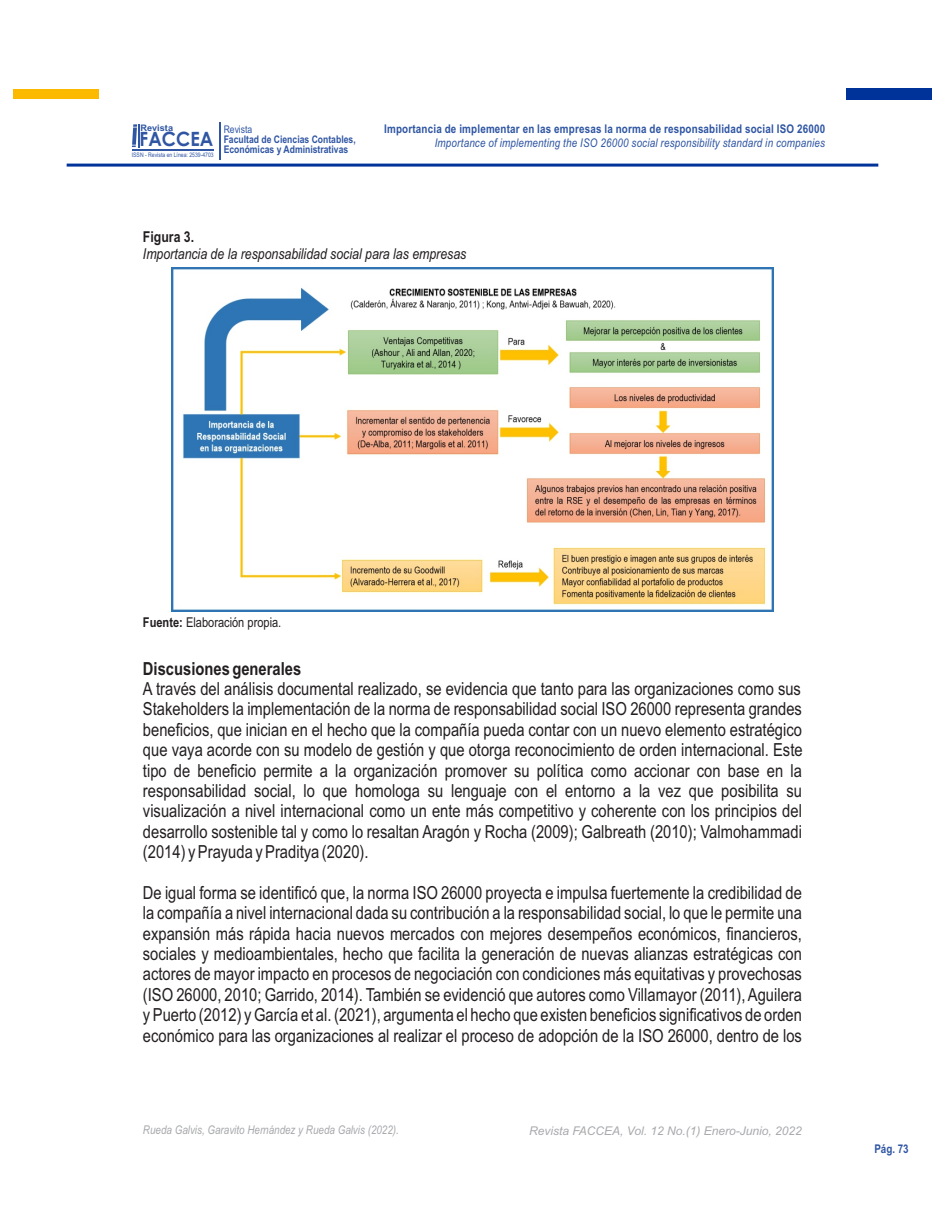
<style>
.page{position:relative;width:945px;height:1215px;background:#fff}
.page>*{position:absolute;margin:0;border:0;box-sizing:border-box;transform-origin:0 0}
.t1{font:700 19.65px "Century Gothic";letter-spacing:-.01em;color:#2f55a3;scale:.93 1}
.t2{font:18px/20.4px "Arial Narrow";color:#231f20;text-align:justify}
.t3{font:700 18px "Arial Narrow";color:#231f20}
.t4{font:italic 15px "Arial Narrow";color:#231f20}
.t5{font:700 15px "Arial Narrow";color:#231f20}
.t6{font:13.5px "Arial Narrow";color:#231f20}
.t7{font:700 12px "Arial Narrow";letter-spacing:.015em;color:#2f55a3}
.t8{font:italic 12px "Arial Narrow";letter-spacing:.015em;color:#2f55a3}
.t9{font:italic 12px "Arial Narrow";color:#a7a9ac}
.t10{font:italic 12px "Arial";color:#a7a9ac}
.t11{font:700 10.5px/10.2px "Arial Narrow";color:#2f55a3}
.t12{font:10.5px "Arial Narrow";color:#2f55a3}
.t13{font:700 8.85px "Arial";letter-spacing:-.01em;color:#2f55a3}
.t14{font:6.15px "Arial Narrow";color:#2f55a3}
.s1{font-weight:700}
</style>
<div class="page">
<div style="left:846px;top:89px;width:86px;height:11px;background:#039"></div>
<div style="left:14px;top:89px;width:85px;height:10px;background:#fbb900"></div>
<hr style="left:219px;top:122px;width:2px;height:37px;background:#2f55a3">
<hr style="left:138px;top:124px;width:2px;height:24px;background:#2f55a3">
<hr style="left:67px;top:164px;width:811px;height:3px;background:#039">
<hr style="left:132px;top:149px;width:82px;height:1px;background:#2f55a3">
<svg style="left:132px;top:124px;width:5px;height:23px"></svg>
<img style="left:172px;top:268px;width:601px;height:344px">
<p class="t13" style="left:140px;top:124px;width:34px">Revista</p>
<p class="t12" style="left:224px;top:125px;width:30px">Revista</p>
<p class="t11" style="left:224px;top:135px;width:134px">Facultad de Ciencias Contables,<br>Económicas y Administrativas</p>
<p class="t1" style="left:140px;top:131px;width:81px">FACCEA</p>
<p class="t14" style="left:132px;top:152px;width:83px">ISSN - Revista en Línea: 2539-4703</p>
<p class="t7" style="left:384px;top:125px;width:442px">Importancia de implementar en las empresas la norma de responsabilidad social ISO 26000</p>
<p class="t8" style="left:435px;top:138px;width:392px">Importance of implementing the ISO 26000 social responsibility standard in companies</p>
<p class="t5" style="left:143px;top:231px;width:53px">Figura 3.</p>
<p class="t4" style="left:143px;top:248px;width:325px">Importancia de la responsabilidad social para las empresas</p>
<p class="t6" style="left:143px;top:617px;width:140px"><span class="s1">Fuente:</span> Elaboración propia.</p>
<h4 class="t3" style="left:143px;top:662px;width:160px">Discusiones generales</h4>
<p class="t2" style="left:143px;top:680px;width:661px">A través del análisis documental realizado, se evidencia que tanto para las organizaciones como sus Stakeholders la implementación de la norma de responsabilidad social ISO 26000 representa grandes beneficios, que inician en el hecho que la compañía pueda contar con un nuevo elemento estratégico que vaya acorde con su modelo de gestión y que otorga reconocimiento de orden internacional. Este tipo de beneficio permite a la organización promover su política como accionar con base en la responsabilidad social, lo que homologa su lenguaje con el entorno a la vez que posibilita su visualización a nivel internacional como un ente más competitivo y coherente con los principios del desarrollo sostenible tal y como lo resaltan Aragón y Rocha (2009); Galbreath (2010); Valmohammadi (2014) y Prayuda y Praditya (2020).</p>
<p class="t2" style="left:143px;top:884px;width:661px">De igual forma se identificó que, la norma ISO 26000 proyecta e impulsa fuertemente la credibilidad de la compañía a nivel internacional dada su contribución a la responsabilidad social, lo que le permite una expansión más rápida hacia nuevos mercados con mejores desempeños económicos, financieros, sociales y medioambientales, hecho que facilita la generación de nuevas alianzas estratégicas con actores de mayor impacto en procesos de negociación con condiciones más equitativas y provechosas (ISO 26000, 2010; Garrido, 2014). También se evidenció que autores como Villamayor (2011), Aguilera y Puerto (2012) y García et al. (2021), argumenta el hecho que existen beneficios significativos de orden económico para las organizaciones al realizar el proceso de adopción de la ISO 26000, dentro de los</p>
<p class="t9" style="left:143px;top:1125px;width:257px">Rueda Galvis, Garavito Hernández y Rueda Galvis (2022).</p>
<p class="t10" style="left:529px;top:1127px;width:274px">Revista FACCEA, Vol. 12 No.(1) Enero-Junio, 2022</p>
<p class="t7" style="left:874px;top:1144px;width:36px">Pág. 73</p>
</div>
